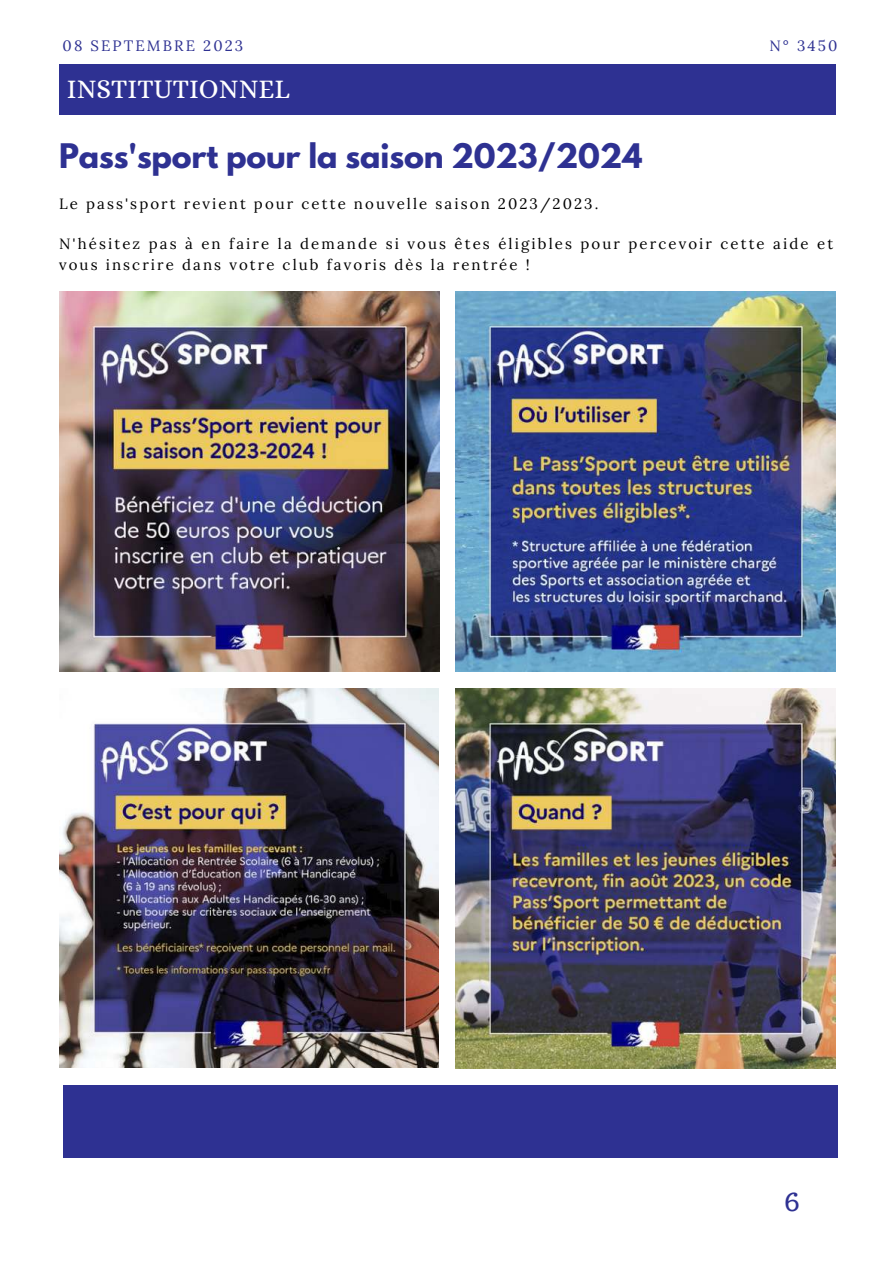
<style>
.page{position:relative;width:893px;height:1264px;background:#fff}
.page>*{position:absolute;margin:0;border:0;box-sizing:border-box;transform-origin:0 0}
.t1{font:700 30px "League Spartan";letter-spacing:-.005em;color:#2e3192}
.t2{font:27px "Alice";color:#fff}
.t3{font:27px "Trocchi";color:#2e3192}
.t4{font:15px/20.2px "Lora";letter-spacing:.14em;color:#000}
.t5{font:15px "Lora";letter-spacing:.14em;color:#2e3192}
</style>
<div class="page">
<div style="left:59px;top:64px;width:776px;height:51px;background:#2e3192"></div>
<img style="left:59px;top:291px;width:380px;height:380px">
<img style="left:455px;top:291px;width:380px;height:380px">
<img style="left:59px;top:688px;width:379px;height:379px">
<img style="left:455px;top:688px;width:380px;height:380px">
<div style="left:63px;top:1085px;width:774px;height:72px;background:#2e3192"></div>
<p class="t5" style="left:63px;top:34px;width:182px">08 SEPTEMBRE 2023</p>
<p class="t5" style="left:769px;top:34px;width:69px">N° 3450</p>
<h2 class="t2" style="left:67px;top:74px;width:225px">INSTITUTIONNEL</h2>
<h1 class="t1" style="left:59px;top:133px;width:584px">Pass'sport pour la saison 2023/2024</h1>
<p class="t4" style="left:59px;top:192px;width:540px">Le pass'sport revient pour cette nouvelle saison 2023/2023.</p>
<p class="t4" style="left:59px;top:233px;width:775px">N'hésitez pas à en faire la demande si vous êtes éligibles pour percevoir cette aide et vous inscrire dans votre club favoris dès la rentrée !</p>
<h2 class="t3" style="left:783px;top:1183px;width:18px">6</h2>
</div>
